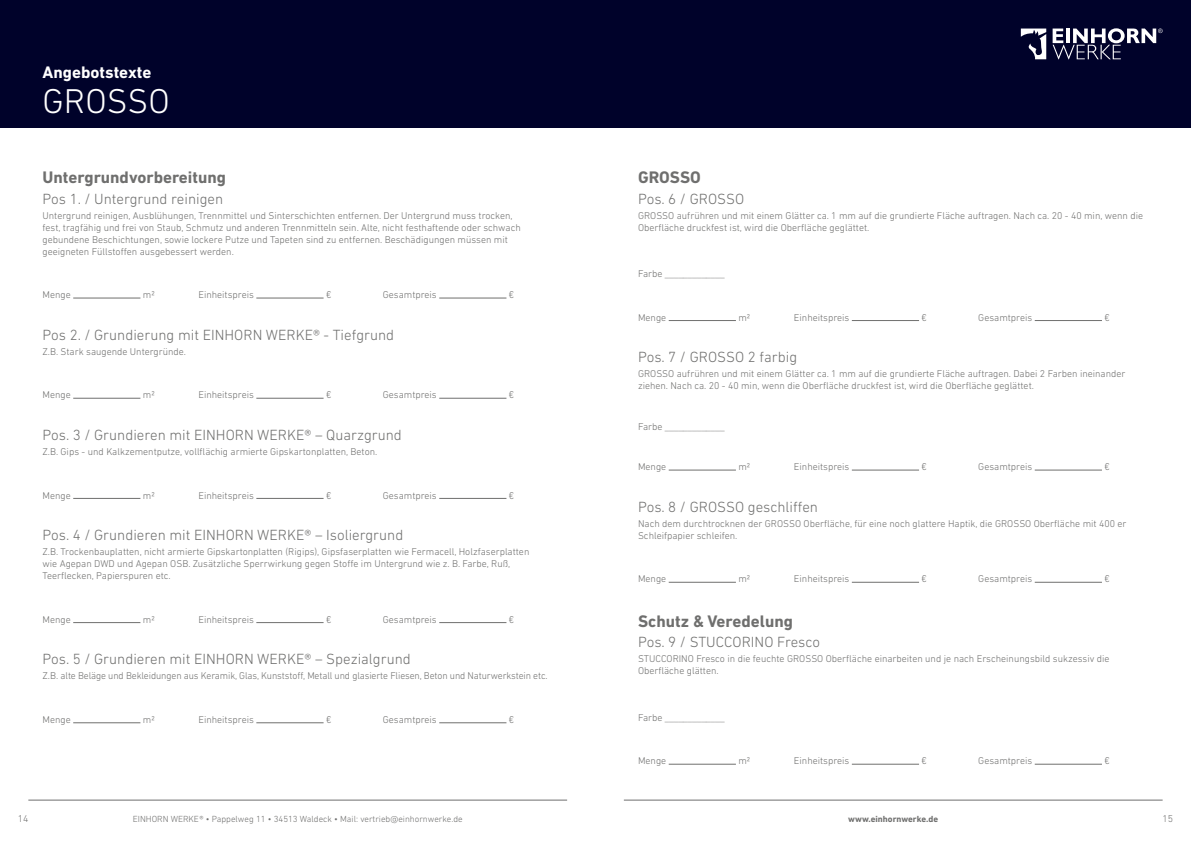
<style>
.page{position:relative;width:1191px;height:842px;background:#fff}
.page>*{position:absolute;margin:0;border:0;box-sizing:border-box;transform-origin:0 0}
.t1{font:300 35px "DIN Next LT Pro";color:#fff}
.t2{font:700 17px "DIN Next LT Pro";color:#6f6f6e}
.t3{font:700 17px "DIN Next LT Pro";color:#fff}
.t4{font:300 15px "DIN Next LT Pro";color:#6f6f6e}
.t5{font:300 10px/12px "DIN Next LT Pro";color:#6f6f6e}
.t6{font:300 9px "DIN Next LT Pro";color:#6f6f6e}
.t7{font:700 9px "DIN Next LT Pro";color:#6f6f6e}
</style>
<div class="page">
<hr style="left:624px;top:800px;width:538px;height:1px;background:#6f6f6e">
<hr style="left:28px;top:800px;width:539px;height:1px;background:#6f6f6e">
<div style="left:0;top:0;width:604px;height:128px;background:#00022a"></div>
<hr style="left:73px;top:298px;width:67px;height:1px;background:#6f6f6e">
<hr style="left:256px;top:298px;width:67px;height:1px;background:#6f6f6e">
<hr style="left:439px;top:298px;width:67px;height:1px;background:#6f6f6e">
<hr style="left:73px;top:398px;width:67px;height:1px;background:#6f6f6e">
<hr style="left:256px;top:398px;width:67px;height:1px;background:#6f6f6e">
<hr style="left:439px;top:398px;width:67px;height:1px;background:#6f6f6e">
<hr style="left:73px;top:498px;width:67px;height:1px;background:#6f6f6e">
<hr style="left:256px;top:498px;width:67px;height:1px;background:#6f6f6e">
<hr style="left:439px;top:498px;width:67px;height:1px;background:#6f6f6e">
<hr style="left:73px;top:622px;width:67px;height:1px;background:#6f6f6e">
<hr style="left:256px;top:622px;width:67px;height:1px;background:#6f6f6e">
<hr style="left:439px;top:622px;width:67px;height:1px;background:#6f6f6e">
<hr style="left:73px;top:723px;width:67px;height:1px;background:#6f6f6e">
<hr style="left:256px;top:723px;width:67px;height:1px;background:#6f6f6e">
<hr style="left:439px;top:723px;width:67px;height:1px;background:#6f6f6e">
<div style="left:587px;top:0;width:604px;height:128px;background:#00022a"></div>
<svg style="left:1020px;top:29px;width:26px;height:30px"></svg>
<svg style="left:1052px;top:28px;width:110px;height:31px"></svg>
<hr style="left:668px;top:320px;width:68px;height:1px;background:#6f6f6e">
<hr style="left:852px;top:320px;width:67px;height:1px;background:#6f6f6e">
<hr style="left:1034px;top:320px;width:68px;height:1px;background:#6f6f6e">
<hr style="left:668px;top:470px;width:68px;height:1px;background:#6f6f6e">
<hr style="left:852px;top:470px;width:67px;height:1px;background:#6f6f6e">
<hr style="left:1034px;top:470px;width:68px;height:1px;background:#6f6f6e">
<hr style="left:668px;top:582px;width:68px;height:1px;background:#6f6f6e">
<hr style="left:852px;top:582px;width:67px;height:1px;background:#6f6f6e">
<hr style="left:1034px;top:582px;width:68px;height:1px;background:#6f6f6e">
<hr style="left:668px;top:764px;width:68px;height:1px;background:#6f6f6e">
<hr style="left:852px;top:764px;width:67px;height:1px;background:#6f6f6e">
<hr style="left:1034px;top:764px;width:68px;height:1px;background:#6f6f6e">
<h2 class="t3" style="left:43px;top:63px;width:110px">Angebotstexte</h2>
<h1 class="t1" style="left:43px;top:81px;width:129px">GROSSO</h1>
<h2 class="t2" style="left:43px;top:167px;width:185px">Untergrundvorbereitung</h2>
<h3 class="t4" style="left:43px;top:190px;width:182px">Pos 1. / Untergrund reinigen</h3>
<p class="t5" style="left:43px;top:209px;width:480px">Untergrund reinigen, Ausblühungen, Trennmittel und Sinterschichten entfernen. Der Untergrund muss trocken, fest, tragfähig und frei von Staub, Schmutz und anderen Trennmitteln sein. Alte, nicht festhaftende oder schwach gebundene Beschichtungen, sowie lockere Putze und Tapeten sind zu entfernen. Beschädigungen müssen mit geeigneten Füllstoffen ausgebessert werden.</p>
<p class="t5" style="left:43px;top:289px;width:30px">Menge</p>
<p class="t5" style="left:143px;top:289px;width:13px">m2</p>
<p class="t5" style="left:198px;top:289px;width:57px">Einheitspreis</p>
<p class="t5" style="left:326px;top:289px;width:7px">€</p>
<p class="t5" style="left:383px;top:289px;width:55px">Gesamtpreis</p>
<p class="t5" style="left:509px;top:289px;width:7px">€</p>
<h3 class="t4" style="left:43px;top:326px;width:353px">Pos 2. / Grundierung mit EINHORN WERKE® - Tiefgrund</h3>
<p class="t5" style="left:43px;top:345px;width:145px">Z.B. Stark saugende Untergründe.</p>
<p class="t5" style="left:43px;top:389px;width:30px">Menge</p>
<p class="t5" style="left:143px;top:389px;width:13px">m2</p>
<p class="t5" style="left:198px;top:389px;width:57px">Einheitspreis</p>
<p class="t5" style="left:326px;top:389px;width:7px">€</p>
<p class="t5" style="left:383px;top:389px;width:55px">Gesamtpreis</p>
<p class="t5" style="left:509px;top:389px;width:7px">€</p>
<h3 class="t4" style="left:43px;top:426px;width:361px">Pos. 3 / Grundieren mit EINHORN WERKE® – Quarzgrund</h3>
<p class="t5" style="left:43px;top:445px;width:336px">Z.B. Gips - und Kalkzementputze, vollflächig armierte Gipskartonplatten, Beton.</p>
<p class="t5" style="left:43px;top:489px;width:30px">Menge</p>
<p class="t5" style="left:143px;top:489px;width:13px">m2</p>
<p class="t5" style="left:198px;top:489px;width:57px">Einheitspreis</p>
<p class="t5" style="left:326px;top:489px;width:7px">€</p>
<p class="t5" style="left:383px;top:489px;width:55px">Gesamtpreis</p>
<p class="t5" style="left:509px;top:489px;width:7px">€</p>
<h3 class="t4" style="left:43px;top:526px;width:362px">Pos. 4 / Grundieren mit EINHORN WERKE® – Isoliergrund</h3>
<p class="t5" style="left:43px;top:546px;width:488px">Z.B. Trockenbauplatten, nicht armierte Gipskartonplatten (Rigips), Gipsfaserplatten wie Fermacell, Holzfaserplatten wie Agepan DWD und Agepan OSB. Zusätzliche Sperrwirkung gegen Stoffe im Untergrund wie z. B. Farbe, Ruß,<br>Teerflecken, Papierspuren etc.</p>
<p class="t5" style="left:43px;top:613px;width:30px">Menge</p>
<p class="t5" style="left:143px;top:613px;width:13px">m2</p>
<p class="t5" style="left:198px;top:613px;width:57px">Einheitspreis</p>
<p class="t5" style="left:326px;top:613px;width:7px">€</p>
<p class="t5" style="left:383px;top:613px;width:55px">Gesamtpreis</p>
<p class="t5" style="left:509px;top:613px;width:7px">€</p>
<h3 class="t4" style="left:43px;top:651px;width:370px">Pos. 5 / Grundieren mit EINHORN WERKE® – Spezialgrund</h3>
<p class="t5" style="left:43px;top:670px;width:507px">Z.B. alte Beläge und Bekleidungen aus Keramik, Glas, Kunststoff, Metall und glasierte Fliesen, Beton und Naturwerkstein etc.</p>
<p class="t5" style="left:43px;top:713px;width:30px">Menge</p>
<p class="t5" style="left:143px;top:713px;width:13px">m2</p>
<p class="t5" style="left:198px;top:713px;width:57px">Einheitspreis</p>
<p class="t5" style="left:326px;top:713px;width:7px">€</p>
<p class="t5" style="left:383px;top:713px;width:55px">Gesamtpreis</p>
<p class="t5" style="left:509px;top:713px;width:7px">€</p>
<h2 class="t2" style="left:638px;top:167px;width:64px">GROSSO</h2>
<h3 class="t4" style="left:638px;top:190px;width:108px">Pos. 6 / GROSSO</h3>
<p class="t5" style="left:638px;top:209px;width:506px">GROSSO aufrühren und mit einem Glätter ca. 1 mm auf die grundierte Fläche auftragen. Nach ca. 20 - 40 min, wenn die<br>Oberfläche druckfest ist, wird die Oberfläche geglättet.</p>
<p class="t5" style="left:638px;top:267px;width:88px">Farbe _____________</p>
<p class="t5" style="left:638px;top:311px;width:30px">Menge</p>
<p class="t5" style="left:738px;top:311px;width:13px">m2</p>
<p class="t5" style="left:794px;top:311px;width:57px">Einheitspreis</p>
<p class="t5" style="left:921px;top:311px;width:7px">€</p>
<p class="t5" style="left:978px;top:311px;width:55px">Gesamtpreis</p>
<p class="t5" style="left:1104px;top:311px;width:7px">€</p>
<h3 class="t4" style="left:638px;top:349px;width:161px">Pos. 7 / GROSSO 2 farbig</h3>
<p class="t5" style="left:638px;top:368px;width:489px">GROSSO aufrühren und mit einem Glätter ca. 1 mm auf die grundierte Fläche auftragen. Dabei 2 Farben ineinander ziehen. Nach ca. 20 - 40 min, wenn die Oberfläche druckfest ist, wird die Oberfläche geglättet.</p>
<p class="t5" style="left:638px;top:420px;width:88px">Farbe _____________</p>
<p class="t5" style="left:638px;top:461px;width:30px">Menge</p>
<p class="t5" style="left:738px;top:461px;width:13px">m2</p>
<p class="t5" style="left:794px;top:461px;width:57px">Einheitspreis</p>
<p class="t5" style="left:921px;top:461px;width:7px">€</p>
<p class="t5" style="left:978px;top:461px;width:55px">Gesamtpreis</p>
<p class="t5" style="left:1104px;top:461px;width:7px">€</p>
<h3 class="t4" style="left:638px;top:498px;width:181px">Pos. 8 / GROSSO geschliffen</h3>
<p class="t5" style="left:638px;top:517px;width:490px">Nach dem durchtrocknen der GROSSO Oberfläche, für eine noch glattere Haptik, die GROSSO Oberfläche mit 400 er<br>Schleifpapier schleifen.</p>
<p class="t5" style="left:638px;top:573px;width:30px">Menge</p>
<p class="t5" style="left:738px;top:573px;width:13px">m2</p>
<p class="t5" style="left:794px;top:573px;width:57px">Einheitspreis</p>
<p class="t5" style="left:921px;top:573px;width:7px">€</p>
<p class="t5" style="left:978px;top:573px;width:55px">Gesamtpreis</p>
<p class="t5" style="left:1104px;top:573px;width:7px">€</p>
<h2 class="t2" style="left:638px;top:611px;width:156px">Schutz &amp; Veredelung</h2>
<h3 class="t4" style="left:638px;top:634px;width:184px">Pos. 9 / STUCCORINO Fresco</h3>
<p class="t5" style="left:638px;top:653px;width:473px">STUCCORINO Fresco in die feuchte GROSSO Oberfläche einarbeiten und je nach Erscheinungsbild sukzessiv die<br>Oberfläche glätten.</p>
<p class="t5" style="left:638px;top:711px;width:88px">Farbe _____________</p>
<p class="t5" style="left:638px;top:755px;width:30px">Menge</p>
<p class="t5" style="left:738px;top:755px;width:13px">m2</p>
<p class="t5" style="left:794px;top:755px;width:57px">Einheitspreis</p>
<p class="t5" style="left:921px;top:755px;width:7px">€</p>
<p class="t5" style="left:978px;top:755px;width:55px">Gesamtpreis</p>
<p class="t5" style="left:1104px;top:755px;width:7px">€</p>
<p class="t5" style="left:18px;top:813px;width:12px">14</p>
<p class="t6" style="left:133px;top:813px;width:331px">EINHORN WERKE® • Pappelweg 11 • 34513 Waldeck • Mail: vertrieb@einhornwerke.de</p>
<p class="t7" style="left:848px;top:813px;width:91px">www.einhornwerke.de</p>
<p class="t5" style="left:1162px;top:813px;width:12px">15</p>
</div>
